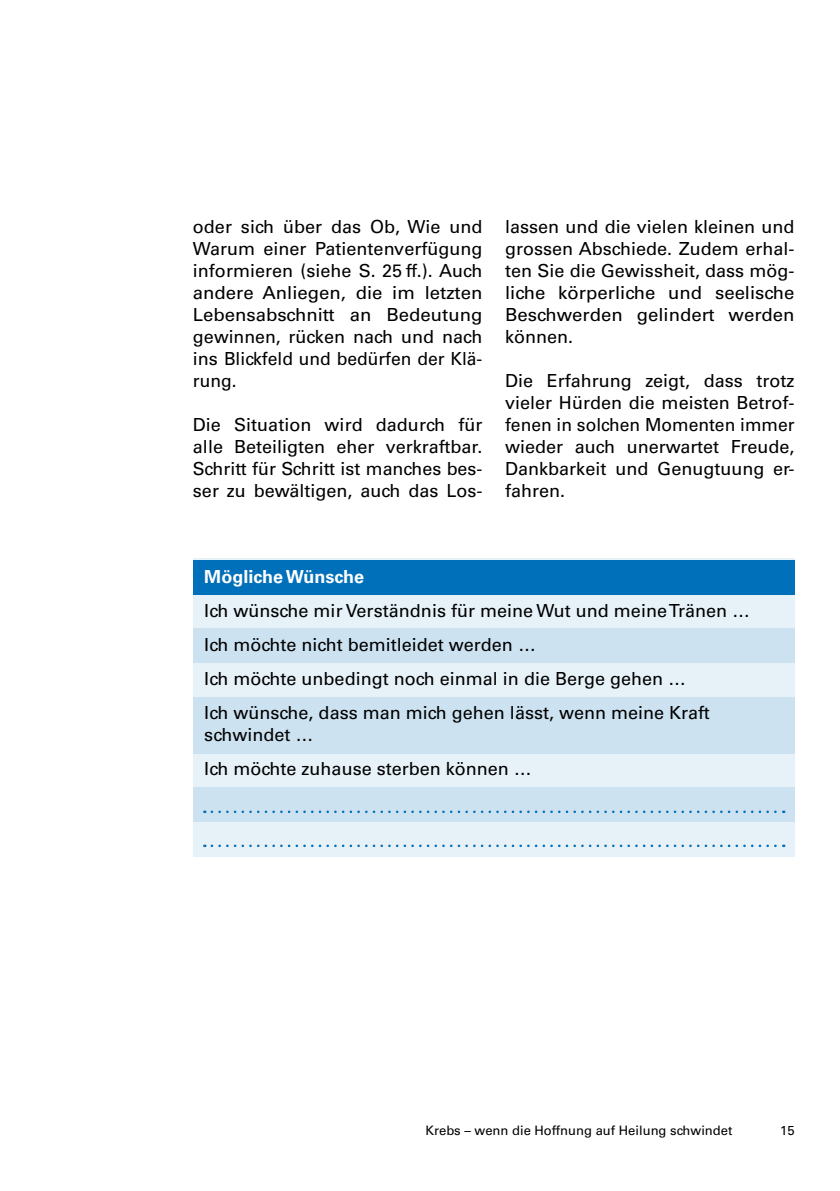
<style>
.page{position:relative;width:840px;height:1191px;background:#fff}
.page>*{position:absolute;margin:0;border:0;box-sizing:border-box;transform-origin:0 0}
.t1{font:18px/22px "Univers LT Std";color:#000;text-align:justify}
.t2{font:700 18px "Univers LT Std";color:#fff}
.t3{font:13px "Univers LT Std";color:#000}
</style>
<div class="page">
<div style="left:193px;top:558px;width:601px;height:299px;background:#e6f1f8"></div>
<div style="left:193px;top:787px;width:601px;height:34px;background:#cce2f1"></div>
<div style="left:193px;top:560px;width:601px;height:34px;background:#0070ba"></div>
<div style="left:193px;top:629px;width:601px;height:34px;background:#cce2f1"></div>
<svg style="left:212px;top:810px;width:571px;height:3px"></svg>
<svg style="left:212px;top:844px;width:571px;height:3px"></svg>
<div style="left:193px;top:697px;width:601px;height:56px;background:#cce2f1"></div>
<p class="t1" style="left:193px;top:215px;width:291px">oder sich über das Ob, Wie und Warum einer Patientenverfügung informieren (siehe S. 25 ff.). Auch andere Anliegen, die im letzten Lebensabschnitt an Bedeutung gewinnen, rücken nach und nach ins Blickfeld und bedürfen der Klä&shy;rung.</p>
<p class="t1" style="left:193px;top:413px;width:291px">Die Situation wird dadurch für alle Beteiligten eher verkraftbar.<br>Schritt für Schritt ist manches bes&shy;ser zu bewältigen, auch das Los-</p>
<p class="t1" style="left:505px;top:215px;width:291px">lassen und die vielen kleinen und grossen Abschiede. Zudem erhal&shy;ten Sie die Gewissheit, dass mög&shy;liche körperliche und seelische Beschwerden gelindert werden können.</p>
<p class="t1" style="left:505px;top:369px;width:291px">Die Erfahrung zeigt, dass trotz vieler Hürden die meisten Betrof&shy;fenen in solchen Momenten immer wieder auch unerwartet Freude, Dankbarkeit und Genugtuung er&shy;fahren.</p>
<p class="t2" style="left:204px;top:566px;width:161px">Mögliche Wünsche</p>
<p class="t1" style="left:204px;top:593px;width:547px;line-height:34px;text-align:left">Ich wünsche mir Verständnis für meine Wut und meine Tränen … Ich möchte nicht bemitleidet werden …<br>Ich möchte unbedingt noch einmal in die Berge gehen …<br>Ich wünsche, dass man mich gehen lässt, wenn meine Kraft</p>
<p class="t1" style="left:204px;top:717px;width:329px;line-height:34px">schwindet …<br>Ich möchte zuhause sterben können …</p>
<p class="t3" style="left:425px;top:1123px;width:308px">Krebs – wenn die Hoffnung auf Heilung schwindet</p>
<p class="t3" style="left:779px;top:1122px;width:16px">15</p>
</div>
